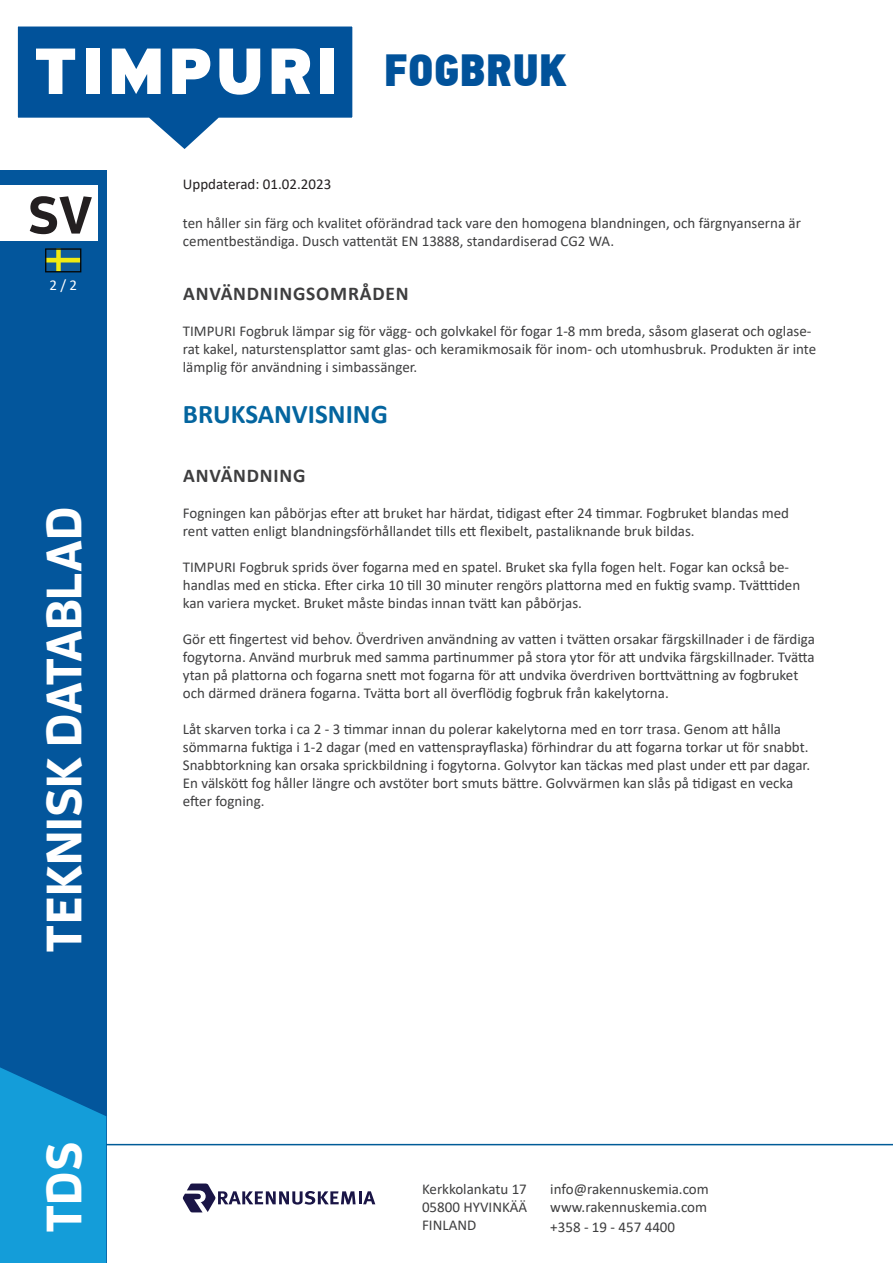
<style>
.page{position:relative;width:893px;height:1263px;background:#fff}
.page>*{position:absolute;margin:0;border:0;box-sizing:border-box;transform-origin:0 0}
.t1{font:700 52.5px "Enzo OT";color:#231f20}
.t2{font:700 49.5px "Enzo OT";color:#fff}
.t3{font:45px "PF Din Text Cond Pro X Black";color:#01529a}
.t4{font:700 27px "Calibri";color:#04659f}
.t5{font:700 19.5px "Calibri";letter-spacing:.04em;color:#3e3e3f}
.t6{font:15px/18px "Calibri";color:#3e3e3f}
.t7{font:15px "Calibri";color:#231f20}
.t8{font:15px "Calibri";color:#fff}
</style>
<div class="page">
<div style="left:0;top:170px;width:106px;height:1093px;background:#03569c"></div>
<svg style="left:0;top:1067px;width:106px;height:196px;background:#1194d1"></svg>
<hr style="left:106px;top:1144px;width:787px;height:1px;background:#005c98">
<div style="left:0;top:186px;width:98px;height:55px;background:#fff"></div>
<svg style="left:17px;top:26px;width:336px;height:123px"></svg>
<svg style="left:182px;top:1183px;width:193px;height:29px"></svg>
<svg style="left:45px;top:248px;width:36px;height:24px"></svg>
<h1 class="t1" style="left:28px;top:182px;width:66px">SV</h1>
<p class="t8" style="left:49px;top:275px;width:29px">2 / 2</p>
<h2 class="t2" style="left:33px;top:952px;width:448px;rotate:-90deg">TEKNISK DATABLAD</h2>
<h2 class="t2" style="left:33px;top:1233px;width:93px;rotate:-90deg">TDS</h2>
<p class="t7" style="left:183px;top:173px;width:150px">Uppdaterad: 01.02.2023</p>
<h3 class="t3" style="left:384px;top:43px;width:184px">FOGBRUK</h3>
<p class="t6" style="left:183px;top:214px;width:620px">ten håller sin färg och kvalitet oförändrad tack vare den homogena blandningen, och färgnyanserna är cementbeständiga. Dusch vattentät EN 13888, standardiserad CG2 WA.</p>
<h3 class="t5" style="left:183px;top:280px;width:227px">ANVÄNDNINGSOMRÅDEN</h3>
<p class="t6" style="left:183px;top:322px;width:635px">TIMPURI Fogbruk lämpar sig för vägg- och golvkakel för fogar 1-8 mm breda, såsom glaserat och oglase&shy;rat kakel, naturstensplattor samt glas- och keramikmosaik för inom- och utomhusbruk. Produkten är inte lämplig för användning i simbassänger.</p>
<h3 class="t4" style="left:183px;top:394px;width:207px">BRUKSANVISNING</h3>
<h3 class="t5" style="left:183px;top:462px;width:124px">ANVÄNDNING</h3>
<p class="t6" style="left:183px;top:504px;width:608px">Fogningen kan påbörjas efter att bruket har härdat, tidigast efter 24 timmar. Fogbruket blandas med rent vatten enligt blandningsförhållandet tills ett flexibelt, pastaliknande bruk bildas.</p>
<p class="t6" style="left:183px;top:558px;width:619px">TIMPURI Fogbruk sprids över fogarna med en spatel. Bruket ska fylla fogen helt. Fogar kan också be&shy;handlas med en sticka. Efter cirka 10 till 30 minuter rengörs plattorna med en fuktig svamp. Tvätttiden kan variera mycket. Bruket måste bindas innan tvätt kan påbörjas.</p>
<p class="t6" style="left:183px;top:630px;width:633px">Gör ett fingertest vid behov. Överdriven användning av vatten i tvätten orsakar färgskillnader i de färdiga fogytorna. Använd murbruk med samma partinummer på stora ytor för att undvika färgskillnader. Tvätta ytan på plattorna och fogarna snett mot fogarna för att undvika överdriven borttvättning av fogbruket och därmed dränera fogarna. Tvätta bort all överflödig fogbruk från kakelytorna.</p>
<p class="t6" style="left:183px;top:720px;width:629px">Låt skarven torka i ca 2 - 3 timmar innan du polerar kakelytorna med en torr trasa. Genom att hålla sömmarna fuktiga i 1-2 dagar (med en vattensprayflaska) förhindrar du att fogarna torkar ut för snabbt.<br>Snabbtorkning kan orsaka sprickbildning i fogytorna. Golvytor kan täckas med plast under ett par dagar.<br>En välskött fog håller längre och avstöter bort smuts bättre. Golvvärmen kan slås på tidigast en vecka efter fogning.</p>
<p class="t6" style="left:422px;top:1180px;width:107px;text-align:justify">Kerkkolankatu 17<br>05800 HYVINKÄÄ FINLAND</p>
<p class="t6" style="left:550px;top:1180px;width:160px;line-height:18.6px;text-align:justify">info@rakennuskemia.com www.rakennuskemia.com +358 - 19 - 457 4400</p>
</div>
